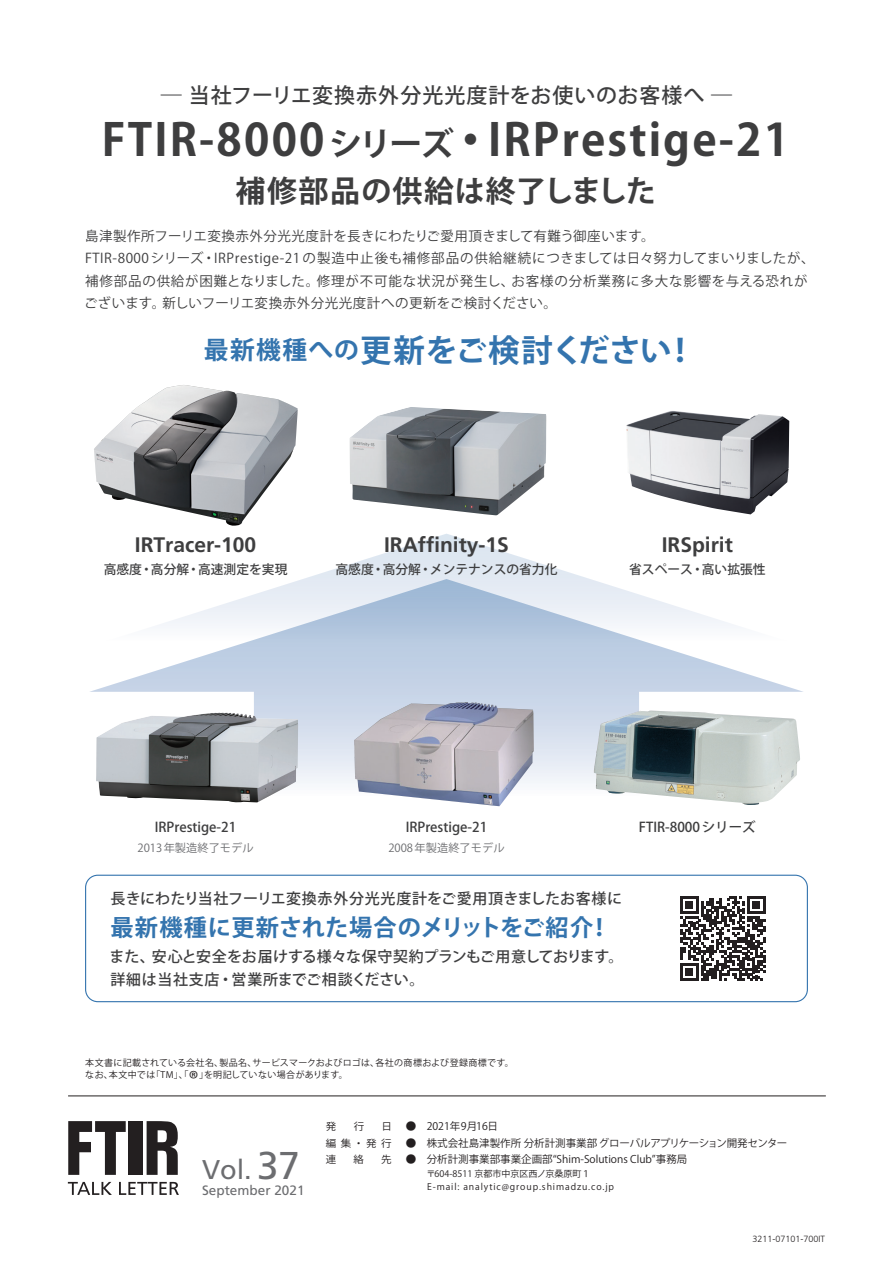
<style>
.page{position:relative;width:893px;height:1263px;background:#fff}
.page>*{position:absolute;margin:0;border:0;box-sizing:border-box;transform-origin:0 0}
.t1{font:700 44.25px "Koz Go Pro";letter-spacing:.05em;color:#3e3e3f}
.t2{font:700 31.5px "Koz Go Pro";letter-spacing:-.01em;color:#3474ae}
.t3{font:700 30px "Koz Go Pro";letter-spacing:.03em;color:#3e3e3f}
.t4{font:27.15px "Frutiger LT Std";color:#6c6d70}
.t5{font:700 23.25px "Koz Go Pro";letter-spacing:.025em;color:#3474ae}
.t6{font:700 21px "Frutiger LT Std";color:#3e3e3f}
.t7{font:500 21px "Koz Go Pr 6 N";letter-spacing:.05em;color:#3e3e3f}
.t8{font:21px "Koz Go Pro";color:#231f20}
.t9{font:500 15px/22.8px "Koz Go Pro";letter-spacing:-.01em;color:#3e3e3f}
.t10{font:500 15px "Koz Go Pro";letter-spacing:.01em;color:#3e3e3f}
.t11{font:13.5px/22.5px "Koz Go Pr 6 N";letter-spacing:.04em;color:#3e3e3f}
.t12{font:500 13.5px "Koz Go Pro";color:#3e3e3f}
.t13{font:13.5px "Frutiger LT Std";color:#6c6d70}
.t14{font:500 12.75px "Koz Go Pro";color:#3e3e3f}
.t15{font:11.25px "Koz Go Pro";color:#6c6d70}
.t16{font:10.5px/16.5px "Koz Go Pro";color:#231f20}
.t17{font:10.05px/16.5px "Koz Go Pro";color:#231f20;text-align:justify;scale:1.05 1}
.t18{font:9px/12px "Koz Go Pro";letter-spacing:.045em;color:#231f20}
.t19{font:9px/13.5px "Koz Go Pro";letter-spacing:.1em;color:#231f20}
.t20{font:9px "Koz Go Pro";letter-spacing:.025em;color:#231f20}
.t21{font:300 9px "Frutiger LT Std";color:#231f20}
.s1{font-size:33px}
.s2{font-size:24.75px}
.s3{font-size:38.7px}
</style>
<div class="page">
<hr style="left:68px;top:1095px;width:758px;height:1px;background:#231f20">
<svg style="left:68px;top:1121px;width:58px;height:54px"></svg>
<div style="left:129px;top:1121px;width:14px;height:54px;background:#231f20"></div>
<svg style="left:147px;top:1121px;width:31px;height:54px"></svg>
<svg style="left:68px;top:1182px;width:44px;height:13px"></svg>
<svg style="left:119px;top:1182px;width:60px;height:13px"></svg>
<img style="left:94px;top:385px;width:204px;height:141px">
<svg style="left:90px;top:646px;width:713px;height:138px"></svg>
<svg style="left:157px;top:534px;width:579px;height:112px"></svg>
<svg style="left:85px;top:875px;width:723px;height:127px"></svg>
<svg style="left:680px;top:896px;width:85px;height:85px"></svg>
<img style="left:354px;top:702px;width:180px;height:104px">
<img style="left:626px;top:411px;width:163px;height:103px">
<img style="left:349px;top:407px;width:197px;height:108px">
<img style="left:96px;top:712px;width:202px;height:91px">
<img style="left:594px;top:710px;width:206px;height:95px">
<h3 class="t7" style="left:161px;top:84px;width:573px">― 当社フーリエ変換赤外分光光度計をお使いのお客様へ ―</h3>
<h1 class="t1" style="left:102px;top:112px;width:689px">FTIR-8000<span class="s1">シリーズ</span>・IRPrestige-21</h1>
<h3 class="t3" style="left:236px;top:172px;width:422px">補修部品の供給は終了しました</h3>
<p class="t11" style="left:84px;top:225px;width:732px">島津製作所フーリエ変換赤外分光光度計を長きにわたりご愛用頂きまして有難う御座います。<br>FTIR-8000シリーズ・IRPrestige-21 の製造中止後も補修部品の供給継続につきましては日々努力してまいりましたが、補修部品の供給が困難となりました。修理が不可能な状況が発生し、お客様の分析業務に多大な影響を与える恐れがございます。新しいフーリエ変換赤外分光光度計への更新をご検討ください。</p>
<h2 class="t2" style="left:204px;top:330px;width:494px"><span class="s2">最新機種への</span>更新をご検討ください！</h2>
<h3 class="t6" style="left:135px;top:532px;width:123px">IRTracer-100</h3>
<p class="t14" style="left:104px;top:561px;width:185px">高感度・高分解・高速測定を実現</p>
<h3 class="t6" style="left:384px;top:532px;width:126px">IRAffinity-1S</h3>
<p class="t14" style="left:336px;top:561px;width:223px">高感度・高分解・メンテナンスの省力化</p>
<h3 class="t6" style="left:662px;top:532px;width:73px">IRSpirit</h3>
<p class="t14" style="left:629px;top:561px;width:138px">省スペース・高い拡張性</p>
<p class="t12" style="left:155px;top:819px;width:83px">IRPrestige-21</p>
<p class="t12" style="left:639px;top:819px;width:118px">FTIR-8000 シリーズ</p>
<p class="t15" style="left:137px;top:840px;width:118px">2013 年製造終了モデル</p>
<p class="t12" style="left:406px;top:819px;width:83px">IRPrestige-21</p>
<p class="t15" style="left:388px;top:840px;width:118px">2008 年製造終了モデル</p>
<p class="t10" style="left:111px;top:889px;width:513px">長きにわたり当社フーリエ変換赤外分光光度計をご愛用頂きましたお客様に</p>
<h3 class="t5" style="left:111px;top:913px;width:502px">最新機種に更新された場合のメリットをご紹介！</h3>
<p class="t9" style="left:110px;top:946px;width:515px">また、安心と安全をお届けする様々な保守契約プランもご用意しております。詳細は当社支店・営業所までご相談ください。</p>
<p class="t18" style="left:85px;top:1056px;width:430px">本文書に記載されている会社名、製品名、サービスマークおよびロゴは、各社の商標および登録商標です。なお、本文中では「TM」、「</p>
<h3 class="t8" style="left:189px;top:1065px;width:11px">®</h3>
<p class="t20" style="left:199px;top:1068px;width:150px">」を明記していない場合があります。</p>
<h3 class="t4" style="left:202px;top:1154px;width:100px">Vol. <span class="s3">37</span></h3>
<p class="t13" style="left:202px;top:1182px;width:104px">September 2021</p>
<p class="t17" style="left:326px;top:1119px;width:11px">発</p>
<p class="t17" style="left:354px;top:1119px;width:11px">行</p>
<p class="t17" style="left:326px;top:1119px;width:65px;text-indent:56px">日編集・発行連</p>
<p class="t17" style="left:353px;top:1152px;width:11px">絡</p>
<p class="t17" style="left:381px;top:1152px;width:11px">先</p>
<p class="t16" style="left:406px;top:1118px;width:383px">●　2021年9月16日<br>●　株式会社島津製作所 分析計測事業部 グローバルアプリケーション開発センター●　分析計測事業部事業企画部“Shim-Solutions Club”事務局</p>
<p class="t19" style="left:426px;top:1167px;width:189px">〒604-8511 京都市中京区西ノ京桑原町１<br>E-mail: analytic@group.shimadzu.co.jp</p>
<p class="t21" style="left:752px;top:1233px;width:74px">3211-07101-700IT</p>
</div>
